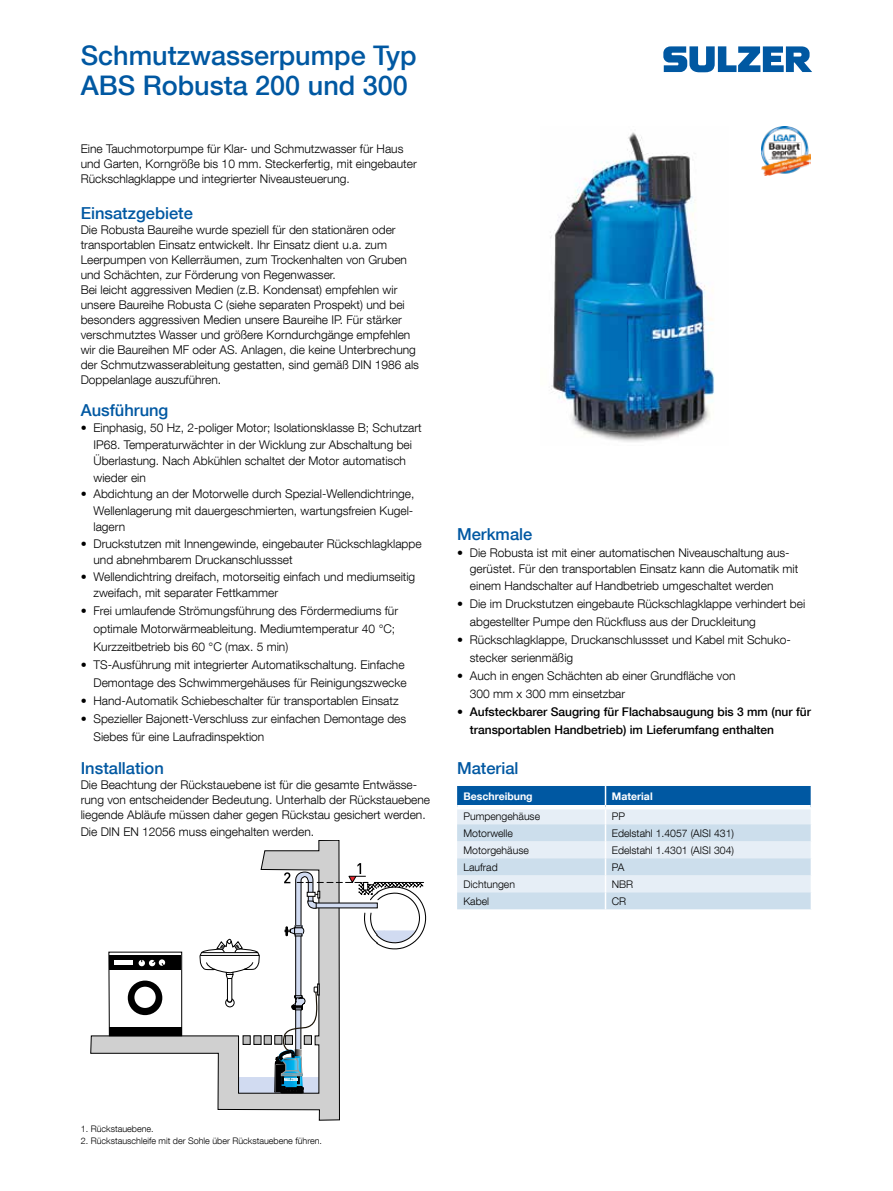
<style>
.page{position:relative;width:893px;height:1191px;background:#fff}
.page>*{position:absolute;margin:0;border:0;box-sizing:border-box;transform-origin:0 0}
.t1{font:500 27px/30px "Helvetica Neue LT Com";color:#0058a2}
.t2{font:500 16.5px "Helvetica Neue LT Com";color:#0058a2}
.t3{font:300 12px/15px "Helvetica Neue LT Com";color:#000}
.t4{font:500 12px/18px "Helvetica Neue LT Com";color:#000}
.t5{font:300 10.5px "Helvetica Neue LT Com";color:#000}
.t6{font:700 10.5px "Helvetica Neue LT Com";color:#fff}
.t7{font:300 9px "Helvetica Neue LT Com";color:#000}
</style>
<div class="page">
<svg style="left:663px;top:46px;width:149px;height:26px"></svg>
<img style="left:550px;top:132px;width:165px;height:310px">
<img style="left:762px;top:126px;width:49px;height:49px">
<svg style="left:457px;top:786px;width:354px;height:123px;background:#b6cfe4"></svg>
<hr style="left:457px;top:805px;width:148px;height:4px;background:#fff">
<hr style="left:605px;top:805px;width:206px;height:4px;background:#fff">
<svg style="left:91px;top:840px;width:249px;height:280px"></svg>
<div style="left:226px;top:998px;width:8px;height:9px;background:#fff;border-radius:50%"></div>
<div style="left:225px;top:998px;width:9px;height:9px;border:1px solid #000;border-radius:50%"></div>
<svg style="left:199px;top:936px;width:61px;height:67px"></svg>
<div style="left:243px;top:1035px;width:7px;height:9px;background:#bebebe"></div>
<div style="left:254px;top:1035px;width:7px;height:9px;background:#bebebe"></div>
<div style="left:264px;top:1035px;width:8px;height:9px;background:#bebebe;border:1px solid #000"></div>
<svg style="left:109px;top:951px;width:73px;height:85px"></svg>
<svg style="left:274px;top:863px;width:152px;height:229px"></svg>
<h1 class="t1" style="left:81px;top:40px;width:338px">Schmutzwasserpumpe Typ<br>ABS Robusta 200 und 300</h1>
<p class="t3" style="left:81px;top:141px;width:338px">Eine Tauchmotorpumpe für Klar- und Schmutzwasser für Haus und Garten, Korngröße bis 10 mm. Steckerfertig, mit eingebauter<br>Rückschlagklappe und integrierter Niveausteuerung.</p>
<h2 class="t2" style="left:81px;top:203px;width:114px">Einsatzgebiete</h2>
<p class="t3" style="left:81px;top:222px;width:340px">Die Robusta Baureihe wurde speziell für den stationären oder transportablen Einsatz entwickelt. Ihr Einsatz dient u.a. zum Leerpumpen von Kellerräumen, zum Trockenhalten von Gruben und Schächten, zur Förderung von Regenwasser.<br>Bei leicht aggressiven Medien (z.B. Kondensat) empfehlen wir unsere Baureihe Robusta C (siehe separaten Prospekt) und bei besonders aggressiven Medien unsere Baureihe IP. Für stärker verschmutztes Wasser und größere Korndurchgänge empfehlen wir die Baureihen MF oder AS. Anlagen, die keine Unterbrechung der Schmutzwasserableitung gestatten, sind gemäß DIN 1986 als Doppelanlage auszuführen.</p>
<h2 class="t2" style="left:81px;top:400px;width:89px">Ausführung</h2>
<p class="t3" style="left:93px;top:419px;width:330px;line-height:16.5px;text-indent:-13px">• Einphasig, 50 Hz, 2-poliger Motor; Isolationsklasse B; Schutzart IP68. Temperaturwächter in der Wicklung zur Abschaltung bei Überlastung. Nach Abkühlen schaltet der Motor automatisch wieder ein</p>
<p class="t3" style="left:93px;top:485px;width:322px;line-height:16.5px;text-align:justify;text-indent:-13px">• Abdichtung an der Motorwelle durch Spezial-Wellendichtringe, Wellenlagerung mit dauergeschmierten, wartungsfreien Kugel&shy;lagern</p>
<p class="t3" style="left:93px;top:535px;width:330px;line-height:16.5px;text-indent:-13px">• Druckstutzen mit Innengewinde, eingebauter Rückschlagklappe und abnehmbarem Druckanschlussset</p>
<p class="t3" style="left:93px;top:568px;width:323px;line-height:16.5px;text-indent:-13px">• Wellendichtring dreifach, motorseitig einfach und mediumseitig zweifach, mit separater Fettkammer</p>
<p class="t3" style="left:93px;top:601px;width:306px;line-height:18px;text-indent:-13px">• Frei umlaufende Strömungsführung des Fördermediums für optimale Motorwärmeableitung. Mediumtemperatur 40 °C;<br>Kurzzeitbetrieb bis 60 °C (max. 5 min)</p>
<p class="t3" style="left:81px;top:655px;width:327px;line-height:18px;text-align:right">• TS-Ausführung mit integrierter Automatikschaltung. Einfache<br>Demontage des Schwimmergehäuses für Reinigungszwecke</p>
<p class="t3" style="left:81px;top:693px;width:319px">• Hand-Automatik Schiebeschalter für transportablen Einsatz</p>
<p class="t3" style="left:93px;top:709px;width:314px;line-height:18px;text-indent:-13px">• Spezieller Bajonett-Verschluss zur einfachen Demontage des<br>Siebes für eine Laufradinspektion</p>
<h2 class="t2" style="left:81px;top:758px;width:85px">Installation</h2>
<p class="t3" style="left:81px;top:777px;width:351px">Die Beachtung der Rückstauebene ist für die gesamte Entwässe&shy;rung von entscheidender Bedeutung. Unterhalb der Rückstauebene liegende Abläufe müssen daher gegen Rückstau gesichert werden.</p>
<p class="t3" style="left:81px;top:823px;width:235px">Die DIN EN 12056 muss eingehalten werden.</p>
<h2 class="t2" style="left:457px;top:524px;width:77px">Merkmale</h2>
<p class="t3" style="left:470px;top:544px;width:330px;line-height:16.5px;text-indent:-13px">• Die Robusta ist mit einer automatischen Niveauschaltung aus&shy;gerüstet. Für den transportablen Einsatz kann die Automatik mit einem Handschalter auf Handbetrieb umgeschaltet werden</p>
<p class="t3" style="left:470px;top:594px;width:337px;line-height:18px;text-indent:-13px">• Die im Druckstutzen eingebaute Rückschlagklappe verhindert bei abgestellter Pumpe den Rückfluss aus der Druckleitung</p>
<p class="t3" style="left:470px;top:630px;width:322px;line-height:18px;text-indent:-13px">• Rückschlagklappe, Druckanschlussset und Kabel mit Schuko&shy;stecker serienmäßig</p>
<p class="t3" style="left:470px;top:666px;width:267px;line-height:18px;text-indent:-13px">• Auch in engen Schächten ab einer Grundfläche von<br>300 mm x 300 mm einsetzbar</p>
<p class="t4" style="left:470px;top:702px;width:343px;text-indent:-13px">• Aufsteckbarer Saugring für Flachabsaugung bis 3 mm (nur für transportablen Handbetrieb) im Lieferumfang enthalten</p>
<h2 class="t2" style="left:457px;top:758px;width:63px">Material</h2>
<p class="t6" style="left:463px;top:790px;width:71px">Beschreibung</p>
<p class="t6" style="left:612px;top:790px;width:42px">Material</p>
<p class="t5" style="left:463px;top:809px;width:78px">Pumpengehäuse</p>
<p class="t5" style="left:612px;top:809px;width:15px">PP</p>
<p class="t5" style="left:463px;top:826px;width:51px">Motorwelle</p>
<p class="t5" style="left:612px;top:826px;width:124px">Edelstahl 1.4057 (AISI 431)</p>
<p class="t5" style="left:463px;top:843px;width:67px">Motorgehäuse</p>
<p class="t5" style="left:612px;top:843px;width:124px">Edelstahl 1.4301 (AISI 304)</p>
<p class="t5" style="left:463px;top:860px;width:36px">Laufrad</p>
<p class="t5" style="left:612px;top:860px;width:14px">PA</p>
<p class="t5" style="left:463px;top:877px;width:53px">Dichtungen</p>
<p class="t5" style="left:612px;top:877px;width:23px">NBR</p>
<p class="t5" style="left:463px;top:894px;width:27px">Kabel</p>
<p class="t5" style="left:612px;top:894px;width:16px">CR</p>
<p class="t7" style="left:81px;top:1123px;width:75px">1. Rückstauebene.</p>
<p class="t7" style="left:81px;top:1135px;width:243px">2. Rückstauschleife mit der Sohle über Rückstauebene führen.</p>
</div>
